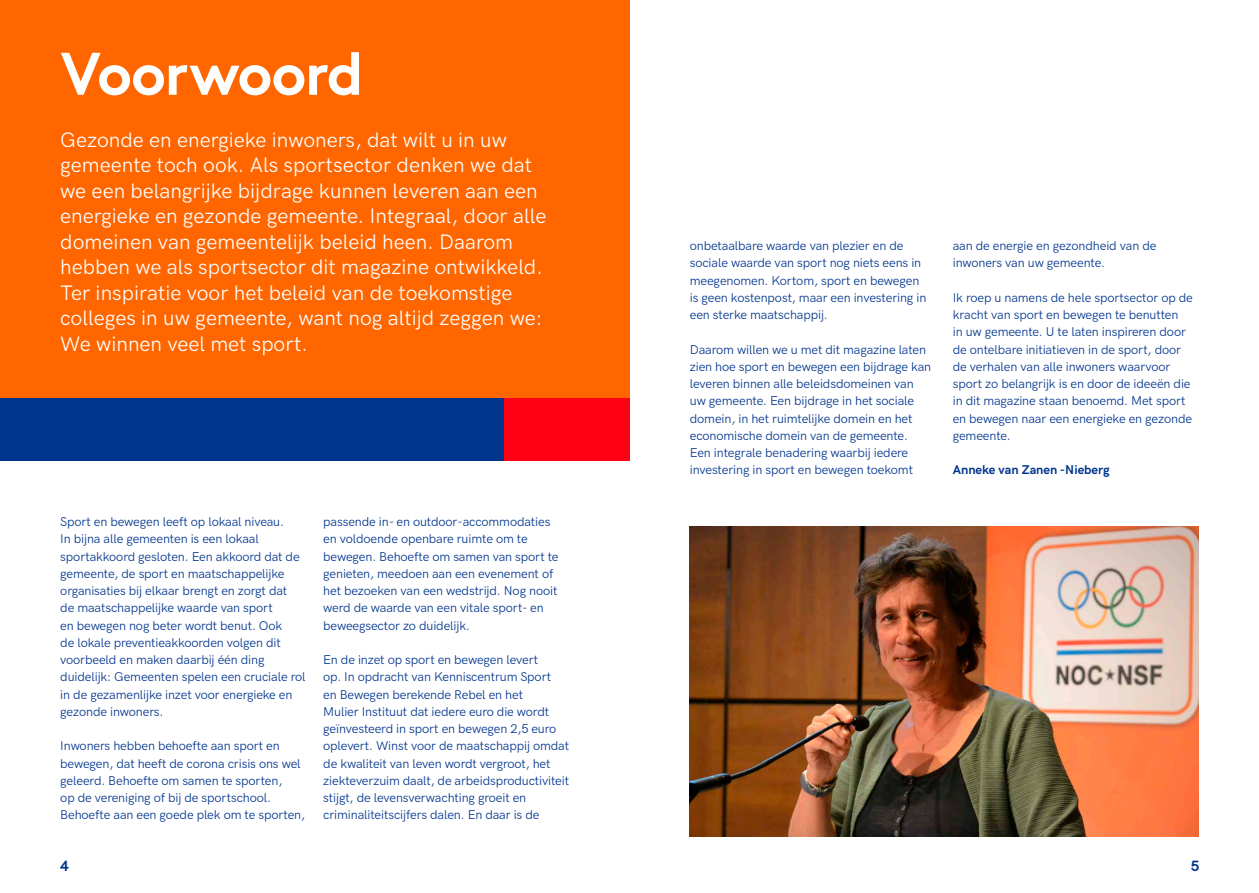
<style>
.page{position:relative;width:1259px;height:893px;background:#fff}
.page>*{position:absolute;margin:0;border:0;box-sizing:border-box;transform-origin:0 0}
.t1{font:700 60px "Brown";letter-spacing:-.03em;color:#fff}
.t2{font:21px/25.5px "HK Grotesk";color:#fff}
.t3{font:700 15px "HK Grotesk";color:#00348d}
.t4{font:12.75px/17.2px "HK Grotesk";letter-spacing:-.01em;color:#00348d}
.t5{font:700 12.75px "HK Grotesk";color:#00348d}
</style>
<div class="page">
<div style="left:0;top:0;width:629px;height:440px;background:#f60"></div>
<div style="left:0;top:398px;width:629px;height:63px;background:#00348d"></div>
<div style="left:504px;top:398px;width:125px;height:63px;background:#ff0014"></div>
<img style="left:690px;top:526px;width:508px;height:311px">
<h1 class="t1" style="left:60px;top:25px;width:305px">Voorwoord</h1>
<p class="t2" style="left:60px;top:125px;width:487px">Gezonde en energieke inwoners, dat wilt u in uw gemeente toch ook. Als sportsector denken we dat we een belangrijke bijdrage kunnen leveren aan een energieke en gezonde gemeente. Integraal, door alle domeinen van gemeentelijk beleid heen. Daarom hebben we als sportsector dit magazine ontwikkeld.<br>Ter inspiratie voor het beleid van de toekomstige colleges in uw gemeente, want nog altijd zeggen we:<br>We winnen veel met sport.</p>
<p class="t4" style="left:60px;top:512px;width:247px">Sport en bewegen leeft op lokaal niveau.<br>In bijna alle gemeenten is een lokaal sportakkoord gesloten. Een akkoord dat de gemeente, de sport en maatschappelijke organisaties bij elkaar brengt en zorgt dat<br>de maatschappelijke waarde van sport<br>en bewegen nog beter wordt benut. Ook<br>de lokale preventieakkoorden volgen dit voorbeeld en maken daarbij één ding duidelijk: Gemeenten spelen een cruciale rol in de gezamenlijke inzet voor energieke en gezonde inwoners.</p>
<p class="t4" style="left:60px;top:736px;width:246px">Inwoners hebben behoefte aan sport en bewegen, dat heeft de corona crisis ons wel geleerd. Behoefte om samen te sporten,<br>op de vereniging of bij de sportschool.<br>Behoefte aan een goede plek om te sporten,</p>
<p class="t4" style="left:323px;top:512px;width:237px">passende in- en outdoor-accommodaties en voldoende openbare ruimte om te bewegen. Behoefte om samen van sport te genieten, meedoen aan een evenement of het bezoeken van een wedstrijd. Nog nooit werd de waarde van een vitale sport- en beweegsector zo duidelijk.</p>
<p class="t4" style="left:323px;top:650px;width:247px">En de inzet op sport en bewegen levert<br>op. In opdracht van Kenniscentrum Sport<br>en Bewegen berekende Rebel en het<br>Mulier Instituut dat iedere euro die wordt geïnvesteerd in sport en bewegen 2,5 euro oplevert. Winst voor de maatschappij omdat de kwaliteit van leven wordt vergroot, het ziekteverzuim daalt, de arbeidsproductiviteit stijgt, de levensverwachting groeit en criminaliteitscijfers dalen. En daar is de</p>
<p class="t4" style="left:690px;top:236px;width:238px">onbetaalbare waarde van plezier en de sociale waarde van sport nog niets eens in meegenomen. Kortom, sport en bewegen is geen kostenpost, maar een investering in een sterke maatschappij.</p>
<p class="t4" style="left:690px;top:340px;width:243px">Daarom willen we u met dit magazine laten zien hoe sport en bewegen een bijdrage kan leveren binnen alle beleidsdomeinen van uw gemeente. Een bijdrage in het sociale domein, in het ruimtelijke domein en het economische domein van de gemeente.<br>Een integrale benadering waarbij iedere investering in sport en bewegen toekomt</p>
<p class="t4" style="left:952px;top:236px;width:205px">aan de energie en gezondheid van de inwoners van uw gemeente.</p>
<p class="t4" style="left:952px;top:288px;width:242px">Ik roep u namens de hele sportsector op de kracht van sport en bewegen te benutten<br>in uw gemeente. U te laten inspireren door de ontelbare initiatieven in de sport, door de verhalen van alle inwoners waarvoor sport zo belangrijk is en door de ideeën die in dit magazine staan benoemd. Met sport en bewegen naar een energieke en gezonde gemeente.</p>
<p class="t5" style="left:952px;top:460px;width:158px">Anneke van Zanen -Nieberg</p>
<p class="t3" style="left:60px;top:855px;width:10px">4</p>
<p class="t3" style="left:1190px;top:855px;width:10px">5</p>
</div>
